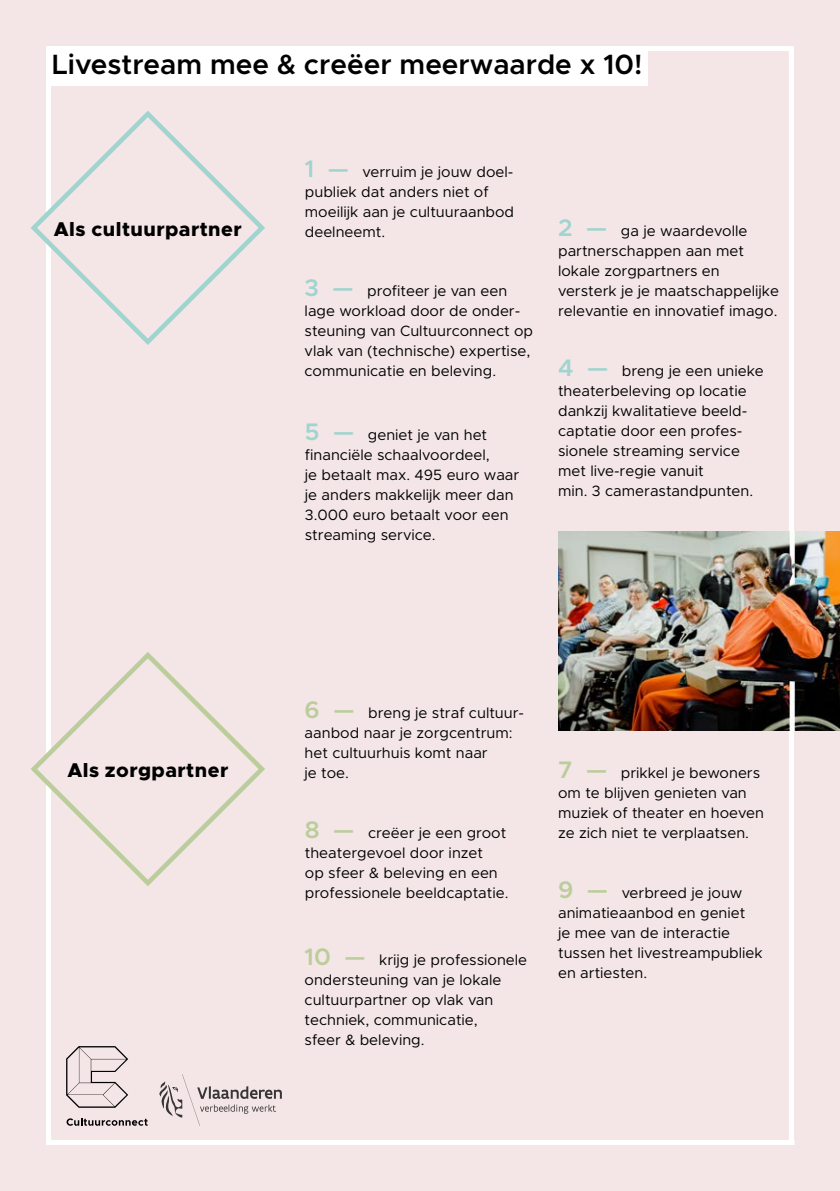
<style>
.page{position:relative;width:840px;height:1191px;background:#fff}
.page>*{position:absolute;margin:0;border:0;box-sizing:border-box;transform-origin:0 0}
.t1{font:600 28px "Metropolis";color:#000}
.t2{font:800 20px "Metropolis";letter-spacing:.02em;color:#000}
.t3{font:15px/20px "Metropolis";color:#000}
.s1{font-weight:600;font-size:24px;color:#a0d4ce}
.s2{font-weight:600;font-size:24px;color:#bbcd9b}
</style>
<div class="page">
<div style="left:0;top:0;width:839px;height:1191px;background:#f4e6e7"></div>
<div style="left:788px;top:51px;width:5px;height:1089px;background:#fff"></div>
<div style="left:46px;top:46px;width:601px;height:39px;background:#fff"></div>
<svg style="left:159px;top:1074px;width:123px;height:51px"></svg>
<div style="left:46px;top:46px;width:5px;height:1094px;background:#fff"></div>
<div style="left:46px;top:1140px;width:748px;height:5px;background:#fff"></div>
<img style="left:558px;top:531px;width:281px;height:199px">
<div style="left:46px;top:46px;width:747px;height:5px;background:#fff"></div>
<svg style="left:31px;top:652px;width:234px;height:234px"></svg>
<svg style="left:30px;top:111px;width:235px;height:234px"></svg>
<svg style="left:66px;top:1046px;width:62px;height:61px"></svg>
<svg style="left:66px;top:1118px;width:82px;height:7px"></svg>
<h1 class="t1" style="left:52px;top:47px;width:591px">Livestream mee &amp; creëer meerwaarde x 10!</h1>
<h2 class="t2" style="left:54px;top:216px;width:189px">Als cultuurpartner</h2>
<p class="t3" style="left:305px;top:161px;width:211px"><span class="s1">1 —</span> verruim je jouw doel&shy;publiek dat anders niet of moeilijk aan je cultuuraanbod deelneemt.</p>
<p class="t3" style="left:304px;top:281px;width:230px"><span class="s1">3 —</span> profiteer je van een lage workload door de onder&shy;steuning van Cultuurconnect op vlak van (technische) expertise, communicatie en beleving.</p>
<p class="t3" style="left:305px;top:424px;width:216px"><span class="s1">5 —</span> geniet je van het financiële schaalvoordeel,<br>je betaalt max. 495 euro waar je anders makkelijk meer dan<br>3.000 euro betaalt voor een streaming service.</p>
<p class="t3" style="left:557px;top:221px;width:222px"><span class="s1">2 —</span> ga je waardevolle partnerschappen aan met lokale zorgpartners en versterk je je maatschappelijke relevantie en innovatief imago.</p>
<p class="t3" style="left:557px;top:360px;width:207px"><span class="s1">4 —</span> breng je een unieke theaterbeleving op locatie dankzij kwalitatieve beeld&shy;captatie door een profes&shy;sionele streaming service met live-regie vanuit<br>min. 3 camerastandpunten.</p>
<h2 class="t2" style="left:67px;top:757px;width:162px">Als zorgpartner</h2>
<p class="t3" style="left:304px;top:703px;width:219px"><span class="s2">6 —</span> breng je straf cultuur&shy;aanbod naar je zorgcentrum: het cultuurhuis komt naar<br>je toe.</p>
<p class="t3" style="left:557px;top:762px;width:207px"><span class="s2">7 —</span> prikkel je bewoners om te blijven genieten van muziek of theater en hoeven</p>
<p class="t3" style="left:305px;top:822px;width:203px"><span class="s2">8 —</span> creëer je een groot</p>
<p class="t3" style="left:557px;top:822px;width:192px">ze zich niet te verplaatsen.</p>
<p class="t3" style="left:305px;top:842px;width:205px">theatergevoel door inzet<br>op sfeer &amp; beleving en een professionele beeldcaptatie.</p>
<p class="t3" style="left:557px;top:883px;width:206px"><span class="s2">9 —</span> verbreed je jouw animatieaanbod en geniet<br>je mee van de interactie tussen het livestreampubliek en artiesten.</p>
<p class="t3" style="left:304px;top:950px;width:224px"><span class="s2">10 —</span> krijg je professionele ondersteuning van je lokale cultuurpartner op vlak van techniek, communicatie,<br>sfeer &amp; beleving.</p>
</div>
